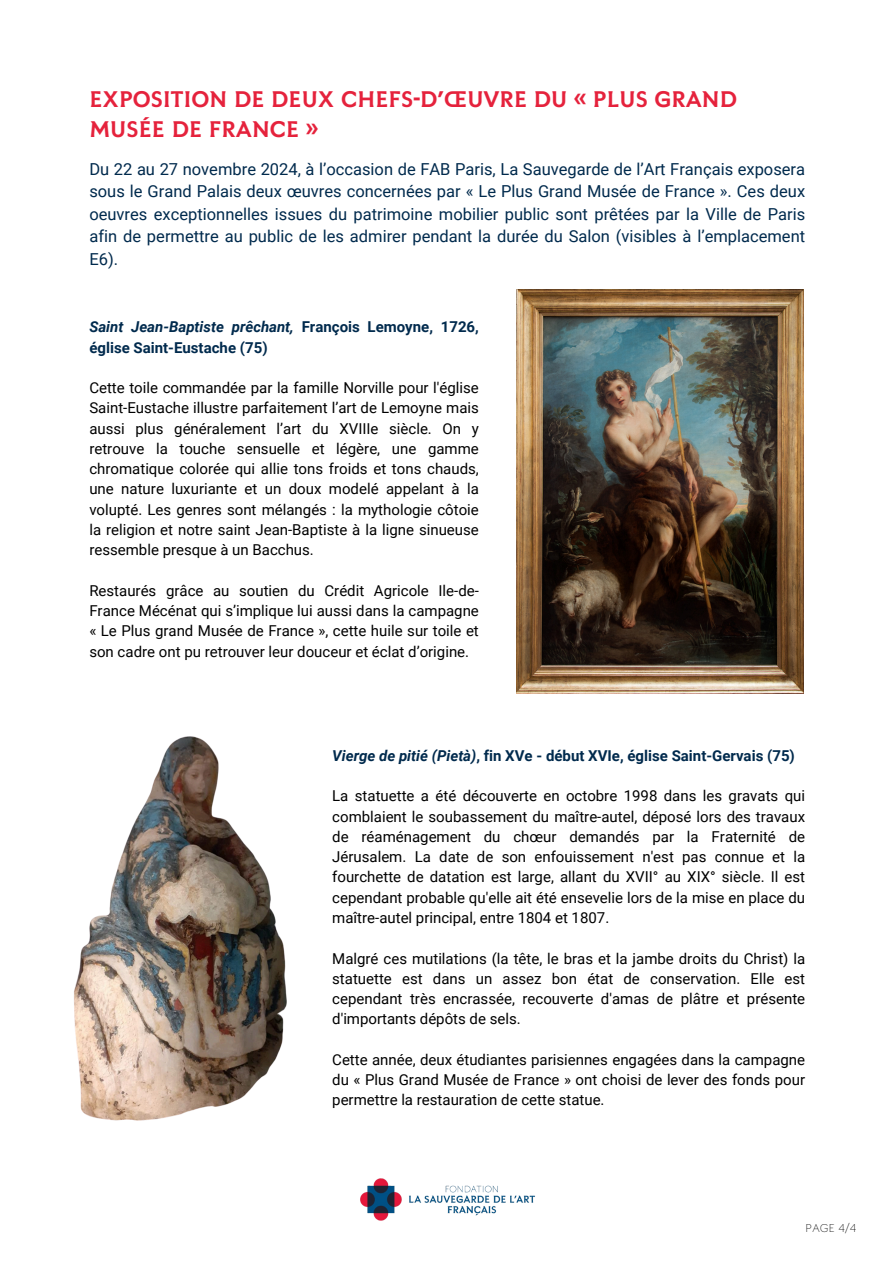
<style>
.page{position:relative;width:894px;height:1264px;background:#fff}
.page>*{position:absolute;margin:0;border:0;box-sizing:border-box;transform-origin:0 0}
.t1{font:900 21px/29.2px "Sauvegarde";color:#e5223c}
.t2{font:16.5px/22.5px "Roboto";color:#002a4d;text-align:justify}
.t3{font:15px/20.2px "Roboto";color:#000;text-align:justify}
.t4{font:700 15px/20.2px "Roboto";color:#002a4d}
.t5{font:100 10.5px "Sauvegarde";color:#000}
.s1{font-style:italic}
</style>
<div class="page">
<img style="left:516px;top:289px;width:287px;height:404px">
<img style="left:74px;top:736px;width:213px;height:385px">
<img style="left:360px;top:1178px;width:175px;height:43px">
<h2 class="t1" style="left:89px;top:86px;width:649px">EXPOSITION DE DEUX CHEFS-D’ŒUVRE DU « PLUS GRAND<br>MUSÉE DE FRANCE »</h2>
<h3 class="t2" style="left:89px;top:158px;width:717px">Du 22 au 27 novembre 2024, à l’occasion de FAB Paris, La Sauvegarde de l’Art Français exposera sous le Grand Palais deux œuvres concernées par « Le Plus Grand Musée de France ». Ces deux oeuvres exceptionnelles issues du patrimoine mobilier public sont prêtées par la Ville de Paris afin de permettre au public de les admirer pendant la durée du Salon (visibles à l’emplacement E6).</h3>
<h3 class="t4" style="left:89px;top:317px;width:391px"><span class="s1">Saint Jean-Baptiste prêchant,</span> François Lemoyne, 1726, église Saint-Eustache (75)</h3>
<h3 class="t3" style="left:89px;top:378px;width:391px">Cette toile commandée par la famille Norville pour l'église Saint-Eustache illustre parfaitement l’art de Lemoyne mais aussi plus généralement l’art du XVIIIe siècle. On y retrouve la touche sensuelle et légère, une gamme chromatique colorée qui allie tons froids et tons chauds, une nature luxuriante et un doux modelé appelant à la volupté. Les genres sont mélangés : la mythologie côtoie la religion et notre saint Jean-Baptiste à la ligne sinueuse ressemble presque à un Bacchus.</h3>
<h3 class="t3" style="left:89px;top:580px;width:391px">Restaurés grâce au soutien du Crédit Agricole Ile-de-France Mécénat qui s’implique lui aussi dans la campagne « Le Plus grand Musée de France », cette huile sur toile et son cadre ont pu retrouver leur douceur et éclat d’origine.</h3>
<h3 class="t4" style="left:332px;top:745px;width:464px"><span class="s1">Vierge de pitié (Pietà)</span>, fin XVe - début XVIe, église Saint-Gervais (75)</h3>
<p class="t3" style="left:332px;top:786px;width:474px">La statuette a été découverte en octobre 1998 dans les gravats qui comblaient le soubassement du maître-autel, déposé lors des travaux de réaménagement du chœur demandés par la Fraternité de Jérusalem. La date de son enfouissement n'est pas connue et la fourchette de datation est large, allant du XVII° au XIX° siècle. Il est cependant probable qu'elle ait été ensevelie lors de la mise en place du maître-autel principal, entre 1804 et 1807.</p>
<p class="t3" style="left:332px;top:948px;width:474px">Malgré ces mutilations (la tête, le bras et la jambe droits du Christ) la statuette est dans un assez bon état de conservation. Elle est cependant très encrassée, recouverte d'amas de plâtre et présente d'importants dépôts de sels.</p>
<h2 class="t3" style="left:332px;top:1049px;width:474px">Cette année, deux étudiantes parisiennes engagées dans la campagne du « Plus Grand Musée de France » ont choisi de lever des fonds pour permettre la restauration de cette statue.</h2>
<p class="t5" style="left:804px;top:1221px;width:53px">Page 4/4</p>
</div>
